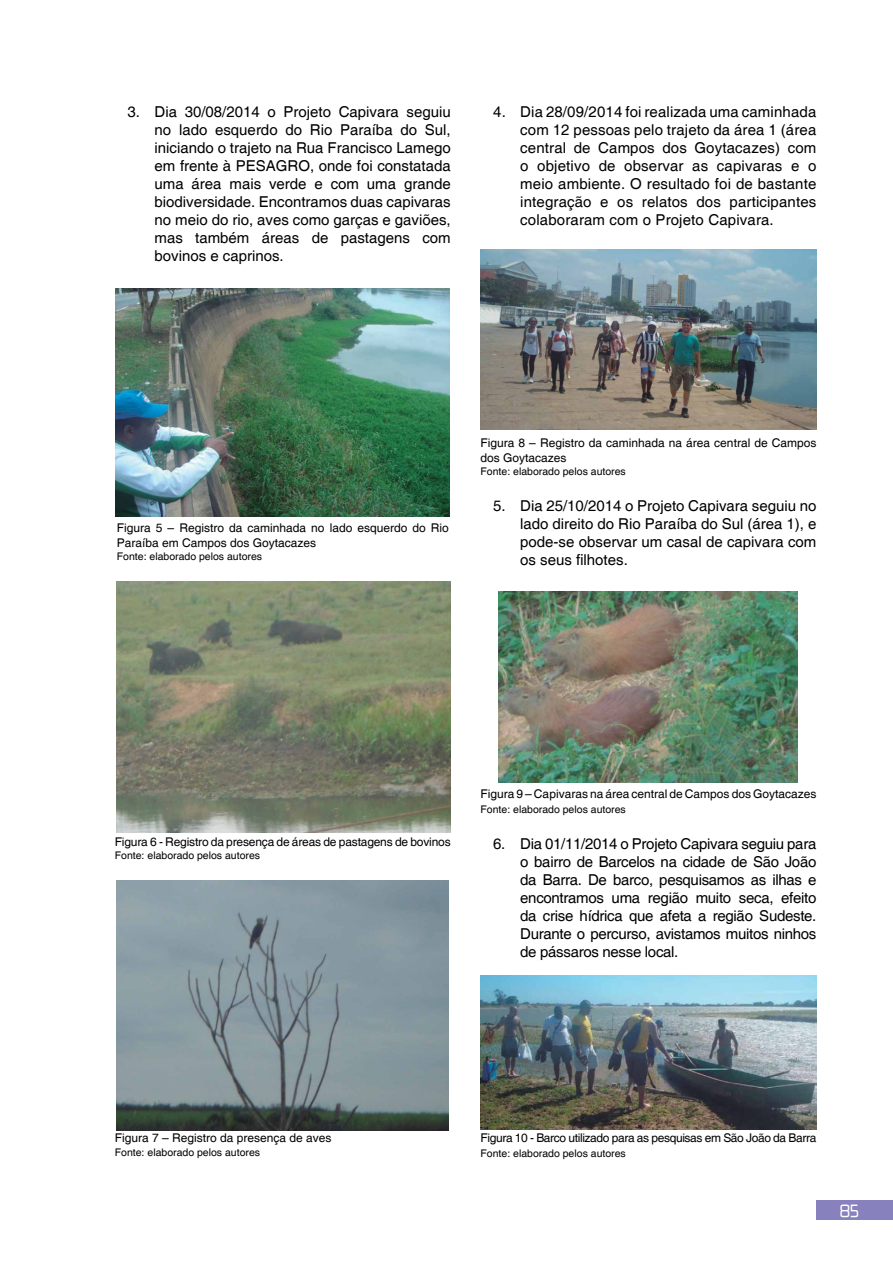
<style>
.page{position:relative;width:893px;height:1263px;background:#fff}
.page>*{position:absolute;margin:0;border:0;box-sizing:border-box;transform-origin:0 0}
.t1{font:15px/18px "Helvetica";color:#000;text-align:justify}
.t2{font:15px "Zekton";color:#fff}
.t3{font:12px/15px "Helvetica";color:#000}
.t4{font:12px "Helvetica";letter-spacing:-.03em;color:#000}
.t5{font:10.5px "Helvetica";color:#000}
</style>
<div class="page">
<div style="left:816px;top:1200px;width:77px;height:19px;background:#8781bd"></div>
<img style="left:116px;top:288px;width:333px;height:229px">
<img style="left:117px;top:581px;width:334px;height:251px">
<img style="left:117px;top:880px;width:332px;height:250px">
<img style="left:480px;top:250px;width:336px;height:179px">
<img style="left:499px;top:591px;width:299px;height:191px">
<img style="left:480px;top:976px;width:336px;height:153px">
<p class="t1" style="left:155px;top:104px;width:298px;text-indent:-27px">3. Dia 30/08/2014 o Projeto Capivara seguiu no lado esquerdo do Rio Paraíba do Sul, iniciando o trajeto na Rua Francisco Lamego em frente à PESAGRO, onde foi constatada uma área mais verde e com uma grande biodiversidade. Encontramos duas capivaras no meio do rio, aves como garças e gaviões, mas também áreas de pastagens com bovinos e caprinos.</p>
<p class="t1" style="left:520px;top:104px;width:298px;text-indent:-27px">4. Dia 28/09/2014 foi realizada uma caminhada com 12 pessoas pelo trajeto da área 1 (área central de Campos dos Goytacazes) com o objetivo de observar as capivaras e o meio ambiente. O resultado foi de bastante integração e os relatos dos participantes colaboraram com o Projeto Capivara.</p>
<p class="t3" style="left:117px;top:520px;width:334px">Figura 5 – Registro da caminhada no lado esquerdo do Rio<br>Paraíba em Campos dos Goytacazes</p>
<p class="t5" style="left:117px;top:550px;width:147px">Fonte: elaborado pelos autores</p>
<p class="t3" style="left:480px;top:435px;width:337px">Figura 8 – Registro da caminhada na área central de Campos dos Goytacazes</p>
<p class="t5" style="left:480px;top:465px;width:147px">Fonte: elaborado pelos autores</p>
<p class="t1" style="left:520px;top:497px;width:298px;text-indent:-27px">5. Dia 25/10/2014 o Projeto Capivara seguiu no lado direito do Rio Paraíba do Sul (área 1), e pode-se observar um casal de capivara com os seus filhotes.</p>
<p class="t3" style="left:115px;top:834px;width:337px">Figura 6 - Registro da presença de áreas de pastagens de bovinos</p>
<p class="t5" style="left:115px;top:849px;width:147px">Fonte: elaborado pelos autores</p>
<p class="t3" style="left:480px;top:786px;width:337px">Figura 9 – Capivaras na área central de Campos dos Goytacazes</p>
<p class="t5" style="left:480px;top:803px;width:147px">Fonte: elaborado pelos autores</p>
<p class="t1" style="left:520px;top:835px;width:298px;text-indent:-27px">6. Dia 01/11/2014 o Projeto Capivara seguiu para o bairro de Barcelos na cidade de São João da Barra. De barco, pesquisamos as ilhas e encontramos uma região muito seca, efeito da crise hídrica que afeta a região Sudeste.<br>Durante o percurso, avistamos muitos ninhos de pássaros nesse local.</p>
<p class="t3" style="left:115px;top:1131px;width:218px">Figura 7 – Registro da presença de aves</p>
<p class="t5" style="left:115px;top:1146px;width:147px">Fonte: elaborado pelos autores</p>
<p class="t4" style="left:480px;top:1130px;width:337px">Figura 10 - Barco utilizado para as pesquisas em São João da Barra</p>
<p class="t5" style="left:480px;top:1147px;width:147px">Fonte: elaborado pelos autores</p>
<p class="t2" style="left:840px;top:1200px;width:21px">85</p>
</div>
